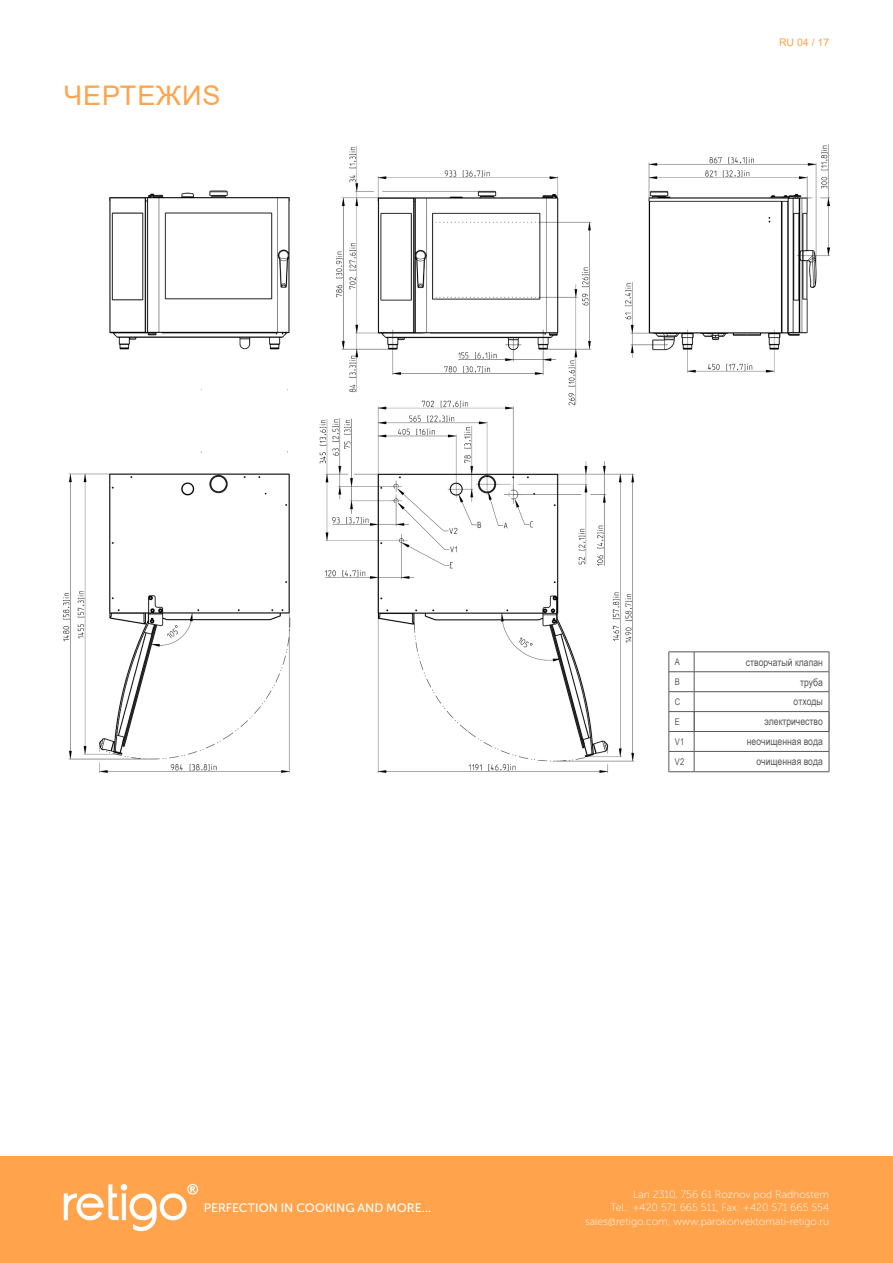
<style>
.page{position:relative;width:893px;height:1263px;background:#fff}
.page>*{position:absolute;margin:0;border:0;box-sizing:border-box;transform-origin:0 0}
.t1{font:27px "Arial";letter-spacing:.035em;color:#ffa34c}
.t2{font:12.15px "Museo Sans 500";color:#fff}
.t3{font:10.5px/13.5px "Museo Sans 100";color:#fff;text-align:right}
.Text{font:10.5px "Arial Narrow";color:#57585a}
.t4{font:10.5px "Arial";color:#ffa34c}
.Text-2{font:9.15px "Arial Narrow";color:#57585a}
</style>
<div class="page">
<div style="left:0;top:1157px;width:893px;height:106px;background:#ffa34c"></div>
<svg style="left:64px;top:1184px;width:134px;height:48px"></svg>
<img style="left:64px;top:145px;width:765px;height:628px">
<hr style="left:694px;top:652px;width:135px;height:1px;background:#57585a">
<hr style="left:694px;top:671px;width:135px;height:1px;background:#57585a">
<hr style="left:694px;top:691px;width:135px;height:1px;background:#57585a">
<hr style="left:694px;top:711px;width:135px;height:1px;background:#57585a">
<hr style="left:694px;top:731px;width:135px;height:1px;background:#57585a">
<hr style="left:694px;top:751px;width:135px;height:1px;background:#57585a">
<hr style="left:694px;top:771px;width:135px;height:1px;background:#57585a">
<svg style="left:669px;top:652px;width:26px;height:120px"></svg>
<svg style="left:829px;top:652px;width:1px;height:120px"></svg>
<h2 class="t1" style="left:64px;top:77px;width:158px">ЧЕРТЕЖИS</h2>
<p class="t4" style="left:779px;top:35px;width:52px">RU 04 / 17</p>
<p class="Text-2" style="left:675px;top:655px;width:7px">A</p>
<p class="Text" style="left:746px;top:654px;width:78px">створчатый клапан</p>
<p class="Text-2" style="left:675px;top:675px;width:7px">B</p>
<p class="Text" style="left:800px;top:674px;width:24px">труба</p>
<p class="Text-2" style="left:675px;top:695px;width:7px">C</p>
<p class="Text" style="left:794px;top:694px;width:31px">отходы</p>
<p class="Text-2" style="left:675px;top:715px;width:7px">E</p>
<p class="Text" style="left:764px;top:714px;width:60px">электричество</p>
<p class="Text-2" style="left:675px;top:735px;width:11px">V1</p>
<p class="Text" style="left:747px;top:734px;width:78px">неочищенная вода</p>
<p class="Text-2" style="left:675px;top:755px;width:11px">V2</p>
<p class="Text" style="left:756px;top:754px;width:68px">очищенная вода</p>
<p class="t2" style="left:204px;top:1201px;width:229px">PERFECTION IN COOKING AND MORE...</p>
<p class="t3" style="left:585px;top:1188px;width:245px">Lan 2310, 756 61 Roznov pod Radhostem<br>Tel.: +420 571 665 511, Fax: +420 571 665 554 sales@retigo.com, www.parokonvektomati-retigo.ru</p>
</div>
